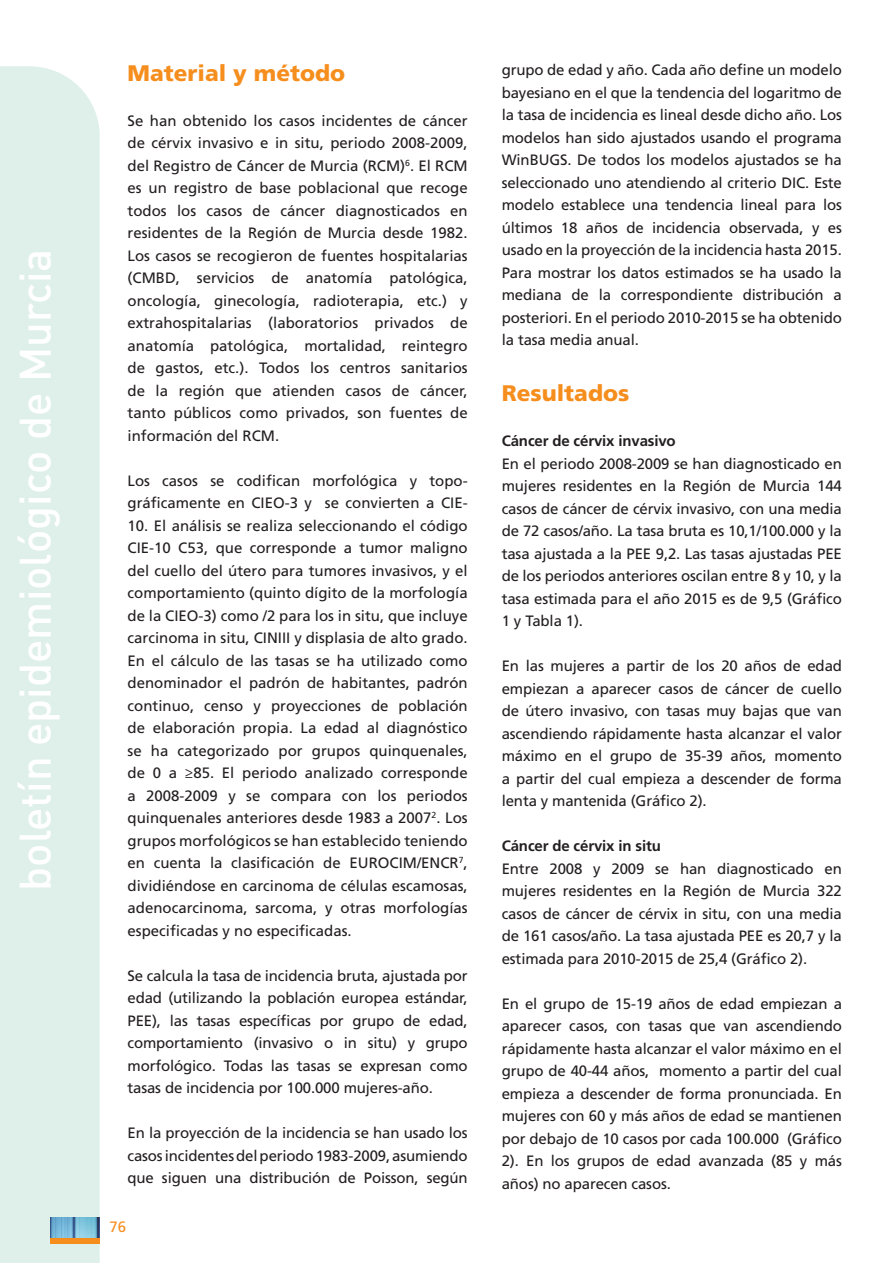
<style>
.page{position:relative;width:893px;height:1263px;background:#fff}
.page>*{position:absolute;margin:0;border:0;box-sizing:border-box;transform-origin:0 0}
.t1{font:500 43.5px "DIN";color:#fff}
.t2{font:900 22.5px "Frutiger LT Std";color:#f68e1e}
.t3{font:15px/22.5px "Frutiger LT Std";letter-spacing:-.01em;color:#231f20;text-align:justify}
.t4{font:700 15px "Frutiger LT Std";letter-spacing:-.01em;color:#231f20}
.t5{font:15px "Frutiger LT Std";color:#f68e1e}
</style>
<div class="page">
<div style="left:0;top:66px;width:100px;height:1197px;background:#dff0eb"></div>
<img style="left:50px;top:1217px;width:50px;height:21px">
<div style="left:50px;top:1238px;width:50px;height:5px;background:#f68e1e"></div>
<h1 class="t1" style="left:7px;top:891px;width:644px;rotate:-90deg">boletín epidemiológico de Murcia</h1>
<h2 class="t2" style="left:128px;top:59px;width:219px">Material y método</h2>
<p class="t3" style="left:128px;top:109px;width:342px">Se han obtenido los casos incidentes de cáncer de cérvix invasivo e in situ, periodo 2008-2009, del Registro de Cáncer de Murcia (RCM)<sup>6</sup>. El RCM es un registro de base poblacional que recoge todos los casos de cáncer diagnosticados en residentes de la Región de Murcia desde 1982.<br>Los casos se recogieron de fuentes hospitalarias (CMBD, servicios de anatomía patológica, oncología, ginecología, radioterapia, etc.) y extrahospitalarias (laboratorios privados de anatomía patológica, mortalidad, reintegro de gastos, etc.). Todos los centros sanitarios de la región que atienden casos de cáncer, tanto públicos como privados, son fuentes de información del RCM.</p>
<p class="t3" style="left:128px;top:469px;width:342px">Los casos se codifican morfológica y topo&shy;gráficamente en CIEO-3 y se convierten a CIE-</p>
<p class="t3" style="left:128px;top:514px;width:342px">10. El análisis se realiza seleccionando el código CIE-10 C53, que corresponde a tumor maligno del cuello del útero para tumores invasivos, y el comportamiento (quinto dígito de la morfología de la CIEO-3) como /2 para los in situ, que incluye carcinoma in situ, CINIII y displasia de alto grado.<br>En el cálculo de las tasas se ha utilizado como denominador el padrón de habitantes, padrón continuo, censo y proyecciones de población de elaboración propia. La edad al diagnóstico se ha categorizado por grupos quinquenales, de 0 a ≥85. El periodo analizado corresponde a 2008-2009 y se compara con los periodos quinquenales anteriores desde 1983 a 2007<sup>2</sup>. Los grupos morfológicos se han establecido teniendo en cuenta la clasificación de EUROCIM/ENCR<sup>7</sup>, dividiéndose en carcinoma de células escamosas, adenocarcinoma, sarcoma, y otras morfologías especificadas y no especificadas.</p>
<p class="t3" style="left:128px;top:964px;width:342px">Se calcula la tasa de incidencia bruta, ajustada por edad (utilizando la población europea estándar, PEE), las tasas específicas por grupo de edad, comportamiento (invasivo o in situ) y grupo morfológico. Todas las tasas se expresan como tasas de incidencia por 100.000 mujeres-año.</p>
<p class="t3" style="left:128px;top:1122px;width:342px">En la proyección de la incidencia se han usado los casos incidentes del periodo 1983-2009, asumiendo que siguen una distribución de Poisson, según</p>
<p class="t5" style="left:109px;top:1218px;width:18px">76</p>
<p class="t3" style="left:502px;top:59px;width:342px">grupo de edad y año. Cada año define un modelo bayesiano en el que la tendencia del logaritmo de la tasa de incidencia es lineal desde dicho año. Los modelos han sido ajustados usando el programa WinBUGS. De todos los modelos ajustados se ha seleccionado uno atendiendo al criterio DIC. Este modelo establece una tendencia lineal para los últimos 18 años de incidencia observada, y es usado en la proyección de la incidencia hasta 2015.<br>Para mostrar los datos estimados se ha usado la mediana de la correspondiente distribución a posteriori. En el periodo 2010-2015 se ha obtenido la tasa media anual.</p>
<h2 class="t2" style="left:502px;top:380px;width:129px">Resultados</h2>
<p class="t4" style="left:502px;top:432px;width:175px">Cáncer de cérvix invasivo</p>
<p class="t3" style="left:502px;top:452px;width:342px">En el periodo 2008-2009 se han diagnosticado en mujeres residentes en la Región de Murcia 144 casos de cáncer de cérvix invasivo, con una media de 72 casos/año. La tasa bruta es 10,1/100.000 y la tasa ajustada a la PEE 9,2. Las tasas ajustadas PEE de los periodos anteriores oscilan entre 8 y 10, y la tasa estimada para el año 2015 es de 9,5 (Gráfico 1 y Tabla 1).</p>
<p class="t3" style="left:502px;top:655px;width:342px">En las mujeres a partir de los 20 años de edad empiezan a aparecer casos de cáncer de cuello de útero invasivo, con tasas muy bajas que van ascendiendo rápidamente hasta alcanzar el valor máximo en el grupo de 35-39 años, momento a partir del cual empieza a descender de forma lenta y mantenida (Gráfico 2).</p>
<p class="t4" style="left:502px;top:837px;width:161px">Cáncer de cérvix in situ</p>
<p class="t3" style="left:502px;top:857px;width:342px">Entre 2008 y 2009 se han diagnosticado en mujeres residentes en la Región de Murcia 322 casos de cáncer de cérvix in situ, con una media de 161 casos/año. La tasa ajustada PEE es 20,7 y la estimada para 2010-2015 de 25,4 (Gráfico 2).</p>
<p class="t3" style="left:502px;top:992px;width:342px">En el grupo de 15-19 años de edad empiezan a aparecer casos, con tasas que van ascendiendo rápidamente hasta alcanzar el valor máximo en el grupo de 40-44 años, momento a partir del cual empieza a descender de forma pronunciada. En mujeres con 60 y más años de edad se mantienen por debajo de 10 casos por cada 100.000 (Gráfico 2). En los grupos de edad avanzada (85 y más años) no aparecen casos.</p>
</div>
